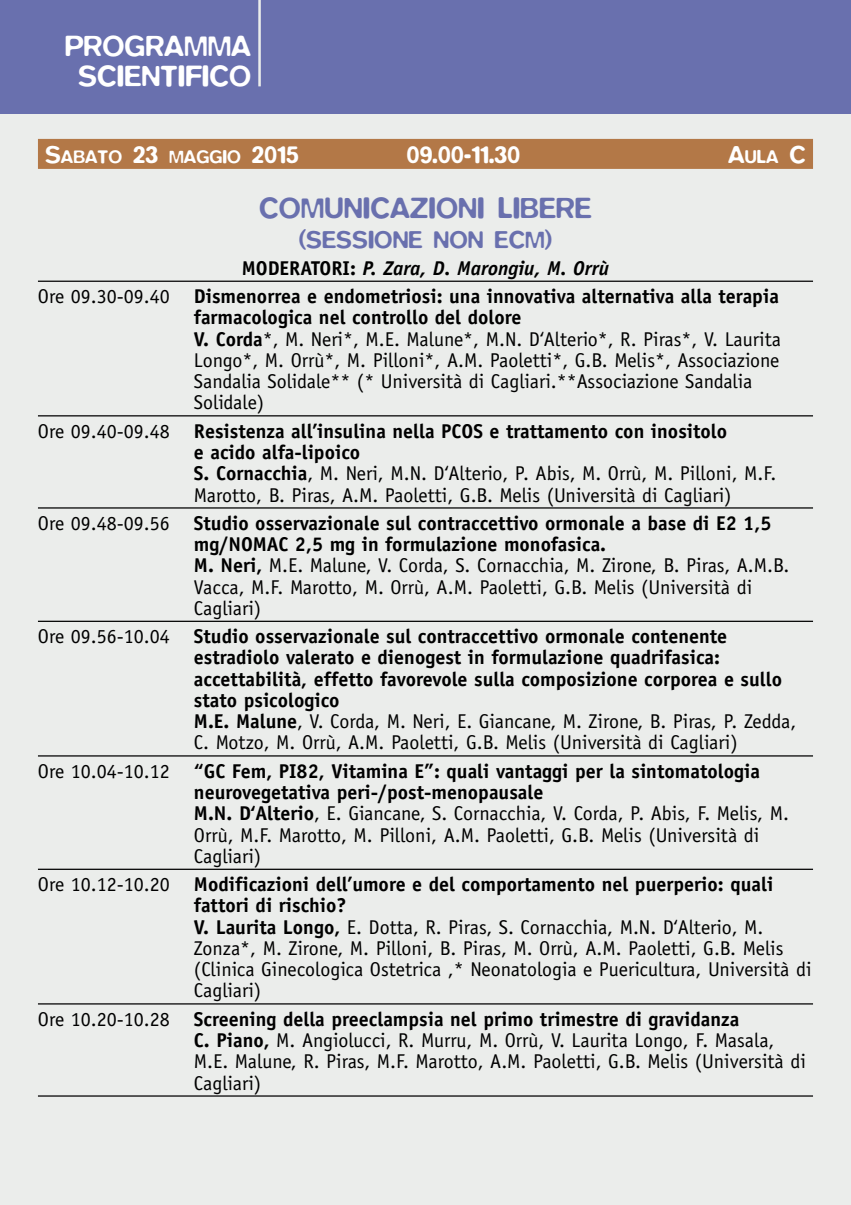
<style>
.page{position:relative;width:851px;height:1205px;background:#fff}
.page>*{position:absolute;margin:0;border:0;box-sizing:border-box;transform-origin:0 0}
.t1{font:500 30px/30px "Blur";color:#fff;text-align:center}
.t2{font:500 30px "Blur";color:#6970ae}
.t3{font:500 25px "Blur";color:#6970ae}
.t4{font:500 25px "Blur";color:#fff}
.t5{font:20px/21.2px "Officina Sans";color:#000}
.t6{font:700 20px/21.2px "Officina Sans";color:#000}
.t7{font:500 18.75px "Blur";color:#fff}
.s1{font-size:25px}
.s2{font-style:italic}
.s3{font-weight:400}
.s4{font-weight:700}
</style>
<div class="page">
<div style="left:0;top:65px;width:850px;height:1140px;background:#ebedeb"></div>
<div style="left:38px;top:139px;width:774px;height:30px;background:#b37847"></div>
<hr style="left:38px;top:281px;width:774px;height:1px;background:#000">
<hr style="left:38px;top:415px;width:774px;height:1px;background:#000">
<hr style="left:38px;top:507px;width:774px;height:1px;background:#000">
<hr style="left:38px;top:621px;width:774px;height:1px;background:#000">
<hr style="left:38px;top:755px;width:774px;height:1px;background:#000">
<hr style="left:38px;top:868px;width:774px;height:2px;background:#000">
<hr style="left:38px;top:1003px;width:774px;height:1px;background:#000">
<hr style="left:38px;top:1095px;width:774px;height:1px;background:#000">
<div style="left:0;top:0;width:850px;height:113px;background:#6970ae"></div>
<hr style="left:258px;top:0;width:3px;height:86px;background:#ebedeb">
<h1 class="t1" style="left:65px;top:33px;width:188px">PROGRAMMA<br>SCIENTIFICO</h1>
<p class="t7" style="left:45px;top:150px;width:255px"><span class="s1">S</span>ABATO <span class="s1">23</span> MAGGIO <span class="s1">2015</span></p>
<p class="t4" style="left:406px;top:146px;width:115px">09.00-11.30</p>
<p class="t7" style="left:728px;top:150px;width:79px"><span class="s1">A</span>ULA <span class="s1">C</span></p>
<h1 class="t2" style="left:259px;top:198px;width:334px">COMUNICAZIONI LIBERE</h1>
<p class="t3" style="left:299px;top:231px;width:255px">(SESSIONE NON ECM)</p>
<p class="t6" style="left:38px;top:255px;width:742px;line-height:28.2px;text-indent:204px">MODERATORI: <span class="s2">P. Zara, D. Marongiu, M. Orrù<br></span><span class="s3">Ore 09.30-09.40</span> Dismenorrea e endometriosi: una innovativa alternativa alla terapia</p>
<p class="t5" style="left:194px;top:309px;width:588px"><span class="s4">farmacologica nel controllo del dolore<br>V. Corda</span>*, M. Neri*, M.E. Malune*, M.N. D‘Alterio*, R. Piras*, V. Laurita Longo*, M. Orrù*, M. Pilloni*, A.M. Paoletti*, G.B. Melis*, Associazione Sandalia Solidale** (* Università di Cagliari.**Associazione Sandalia Solidale)</p>
<p class="t5" style="left:194px;top:422px;width:584px;text-indent:-156px">Ore 09.40-09.48 <span class="s4">Resistenza all’insulina nella PCOS e trattamento con inositolo<br>e acido alfa-lipoico<br>S. Cornacchia</span>, M. Neri, M.N. D‘Alterio, P. Abis, M. Orrù, M. Pilloni, M.F.<br>Marotto, B. Piras, A.M. Paoletti, G.B. Melis (Università di Cagliari)</p>
<p class="t5" style="left:194px;top:514px;width:597px;text-indent:-156px">Ore 09.48-09.56 <span class="s4">Studio osservazionale sul contraccettivo ormonale a base di E2 1,5 mg/NOMAC 2,5 mg in formulazione monofasica.<br>M. Neri,</span> M.E. Malune, V. Corda, S. Cornacchia, M. Zirone, B. Piras, A.M.B.<br>Vacca, M.F. Marotto, M. Orrù, A.M. Paoletti, G.B. Melis (Università di Cagliari)</p>
<p class="t6" style="left:194px;top:627px;width:603px;text-indent:-156px"><span class="s3">Ore 09.56-10.04</span> Studio osservazionale sul contraccettivo ormonale contenente estradiolo valerato e dienogest in formulazione quadrifasica: accettabilità, effetto favorevole sulla composizione corporea e sullo stato psicologico<br>M.E. Malune<span class="s3">, V. Corda, M. Neri, E. Giancane, M. Zirone, B. Piras, P. Zedda, C. Motzo, M. Orrù, A.M. Paoletti, G.B. Melis (Università di Cagliari)</span></p>
<p class="t5" style="left:194px;top:762px;width:596px;text-indent:-156px">Ore 10.04-10.12 <span class="s4">“GC Fem, PI82, Vitamina E”: quali vantaggi per la sintomatologia neurovegetativa peri-/post-menopausale<br>M.N. D‘Alterio</span>, E. Giancane, S. Cornacchia, V. Corda, P. Abis, F. Melis, M.<br>Orrù, M.F. Marotto, M. Pilloni, A.M. Paoletti, G.B. Melis (Università di Cagliari)</p>
<p class="t5" style="left:194px;top:875px;width:619px;text-indent:-156px">Ore 10.12-10.20 <span class="s4">Modificazioni dell’umore e del comportamento nel puerperio: quali fattori di rischio?<br>V. Laurita Longo,</span> E. Dotta, R. Piras, S. Cornacchia, M.N. D‘Alterio, M.<br>Zonza*, M. Zirone, M. Pilloni, B. Piras, M. Orrù, A.M. Paoletti, G.B. Melis (Clinica Ginecologica Ostetrica ,* Neonatologia e Puericultura, Università di Cagliari)</p>
<p class="t5" style="left:194px;top:1010px;width:613px;text-indent:-156px">Ore 10.20-10.28 <span class="s4">Screening della preeclampsia nel primo trimestre di gravidanza<br>C. Piano,</span> M. Angiolucci, R. Murru, M. Orrù, V. Laurita Longo, F. Masala, M.E. Malune, R. Piras, M.F. Marotto, A.M. Paoletti, G.B. Melis (Università di Cagliari)</p>
</div>
